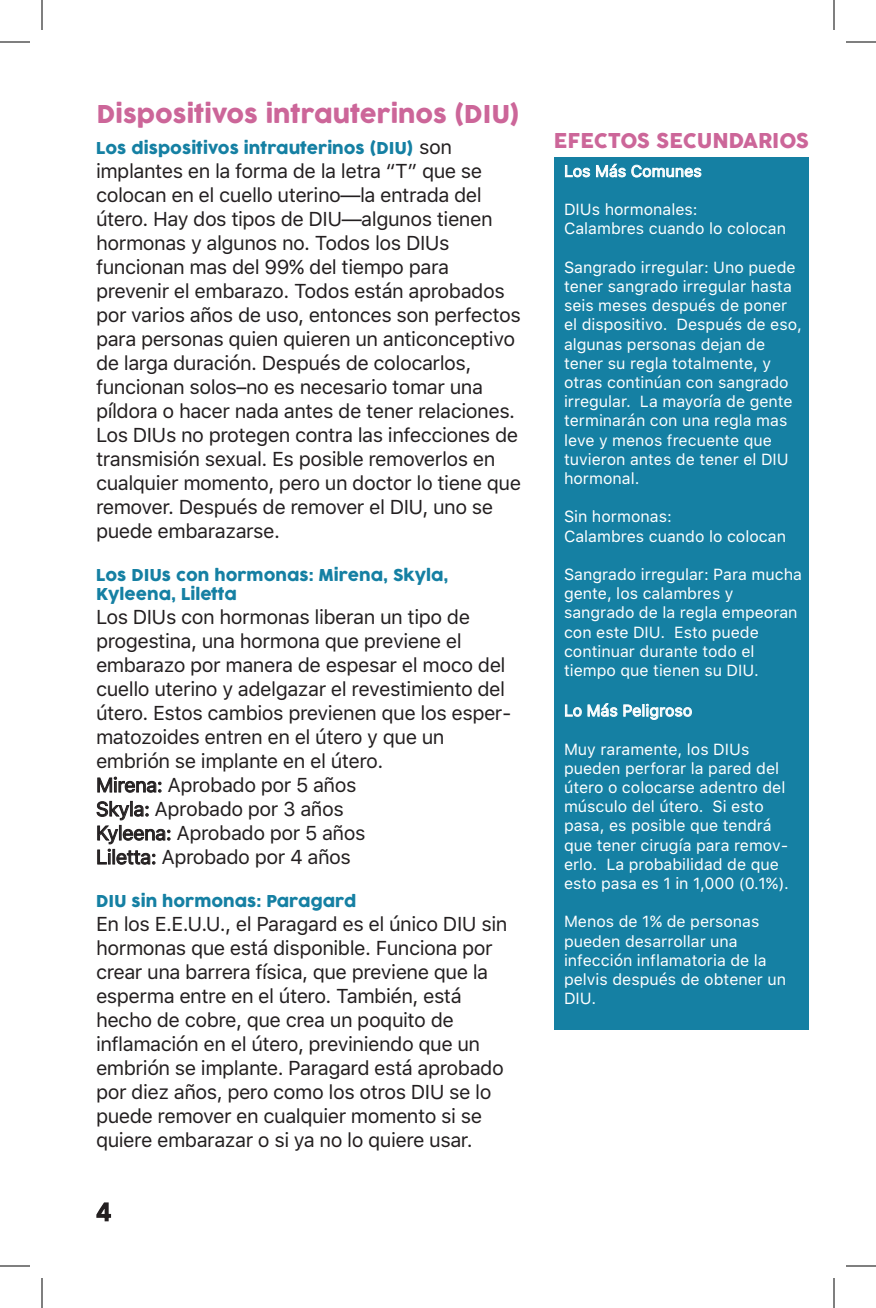
<style>
.page{position:relative;width:876px;height:1308px;background:#fff}
.page>*{position:absolute;margin:0;border:0;box-sizing:border-box;transform-origin:0 0}
.t1{font:24px "Cocogoose";color:#c69}
.t2{font:20px/24px ".SFNS Text";letter-spacing:-.025em;color:#231f20}
.t3{font:20px "Cocogoose";color:#c69}
.t4{font:16px/19.2px ".SFNS Text";color:#fff}
.t5{font:16px/19.2px "Cocogoose";color:#1580a3}
.s1{font-family:".SFNS Text";font-size:20px;color:#231f20}
</style>
<div class="page">
<div style="left:554px;top:157px;width:255px;height:873px;background:#1580a3"></div>
<svg style="left:96px;top:1202px;width:16px;height:20px"></svg>
<svg style="left:97px;top:777px;width:64px;height:16px"></svg>
<svg style="left:97px;top:801px;width:73px;height:64px"></svg>
<svg style="left:564px;top:163px;width:138px;height:15px"></svg>
<svg style="left:564px;top:703px;width:128px;height:17px"></svg>
<hr style="left:0;top:42px;width:30px;height:1px;background:#000">
<hr style="left:846px;top:42px;width:30px;height:1px;background:#000">
<hr style="left:0;top:1266px;width:30px;height:1px;background:#000">
<hr style="left:846px;top:1266px;width:30px;height:1px;background:#000">
<hr style="left:42px;top:0;width:1px;height:30px;background:#000">
<hr style="left:42px;top:1278px;width:1px;height:30px;background:#000">
<hr style="left:834px;top:0;width:1px;height:30px;background:#000">
<hr style="left:834px;top:1278px;width:1px;height:30px;background:#000">
<p class="t1" style="left:97px;top:98px;width:424px">Dispositivos intrauterinos (DIU)</p>
<p class="t5" style="left:96px;top:139px;width:358px">Los dispositivos intrauterinos (DIU) <span class="s1">son</span></p>
<p class="t2" style="left:96px;top:159px;width:427px">implantes en la forma de la letra “T” que se colocan en el cuello uterino—la entrada del útero. Hay dos tipos de DIU—algunos tienen hormonas y algunos no. Todos los DIUs funcionan mas del 99% del tiempo para prevenir el embarazo. Todos están aprobados por varios años de uso, entonces son perfectos para personas quien quieren un anticonceptivo de larga duración. Después de colocarlos, funcionan solos–no es necesario tomar una píldora o hacer nada antes de tener relaciones.<br>Los DIUs no protegen contra las infecciones de transmisión sexual. Es posible removerlos en cualquier momento, pero un doctor lo tiene que remover. Después de remover el DIU, uno se puede embarazarse.</p>
<p class="t5" style="left:96px;top:566px;width:354px">Los DIUs con hormonas: Mirena, Skyla,<br>Kyleena, Liletta</p>
<p class="t2" style="left:96px;top:606px;width:417px">Los DIUs con hormonas liberan un tipo de progestina, una hormona que previene el embarazo por manera de espesar el moco del cuello uterino y adelgazar el revestimiento del útero. Estos cambios previenen que los esper&shy;matozoides entren en el útero y que un embrión se implante en el útero.<br>Mirena: Aprobado por 5 años<br>Skyla: Aprobado por 3 años<br>Kyleena: Aprobado por 5 años<br>Liletta: Aprobado por 4 años</p>
<p class="t5" style="left:96px;top:893px;width:262px">DIU sin hormonas: Paragard</p>
<p class="t2" style="left:96px;top:913px;width:413px">En los E.E.U.U., el Paragard es el único DIU sin hormonas que está disponible. Funciona por crear una barrera física, que previene que la esperma entre en el útero. También, está hecho de cobre, que crea un poquito de inflamación en el útero, previniendo que un embrión se implante. Paragard está aprobado por diez años, pero como los otros DIU se lo puede remover en cualquier momento si se quiere embarazar o si ya no lo quiere usar.</p>
<p class="t3" style="left:554px;top:127px;width:257px">EFECTOS SECUNDARIOS</p>
<p class="t4" style="left:564px;top:162px;width:139px">Los Más Comunes</p>
<p class="t4" style="left:564px;top:200px;width:224px">DIUs hormonales:<br>Calambres cuando lo colocan</p>
<p class="t4" style="left:564px;top:258px;width:239px">Sangrado irregular: Uno puede tener sangrado irregular hasta seis meses después de poner el dispositivo. Después de eso, algunas personas dejan de tener su regla totalmente, y otras continúan con sangrado irregular. La mayoría de gente terminarán con una regla mas leve y menos frecuente que tuvieron antes de tener el DIU hormonal.</p>
<p class="t4" style="left:564px;top:508px;width:224px">Sin hormonas:<br>Calambres cuando lo colocan</p>
<p class="t4" style="left:564px;top:565px;width:240px">Sangrado irregular: Para mucha gente, los calambres y sangrado de la regla empeoran con este DIU. Esto puede continuar durante todo el tiempo que tienen su DIU.</p>
<p class="t4" style="left:564px;top:702px;width:130px">Lo Más Peligroso</p>
<p class="t4" style="left:564px;top:740px;width:226px">Muy raramente, los DIUs pueden perforar la pared del útero o colocarse adentro del músculo del útero. Si esto pasa, es posible que tendrá que tener cirugía para remov&shy;erlo. La probabilidad de que esto pasa es 1 in 1,000 (0.1%).</p>
<p class="t4" style="left:564px;top:913px;width:224px">Menos de 1% de personas pueden desarrollar una infección inflamatoria de la pelvis después de obtener un<br>DIU.</p>
</div>
